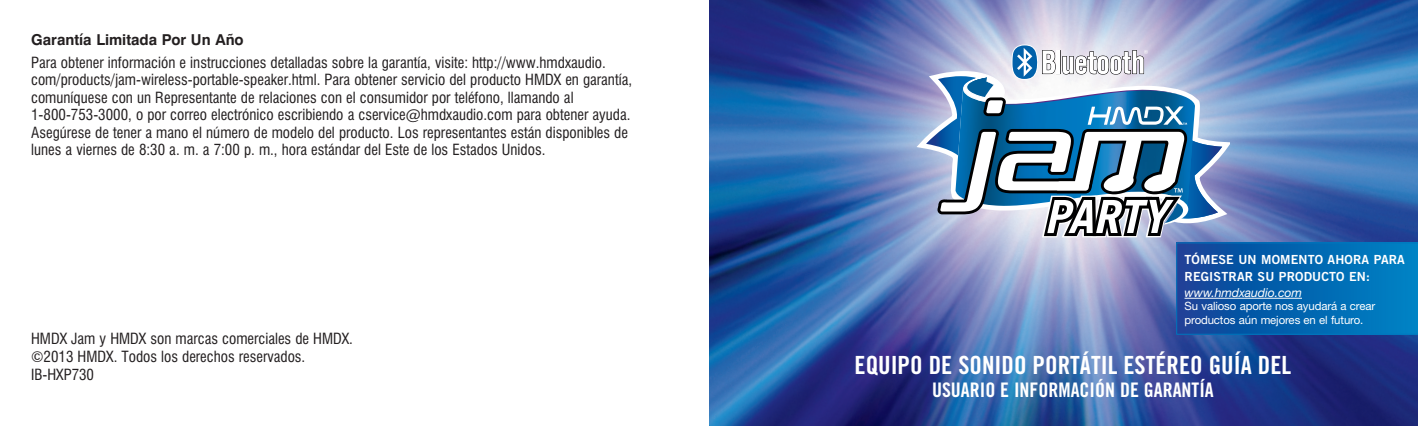
<style>
.page{position:relative;width:1418px;height:426px;background:#fff}
.page>*{position:absolute;margin:0;border:0;box-sizing:border-box;transform-origin:0 0}
.USER_GUIDE_AND_WARR{font:25px "Trade Gothic Bold Cond Twenty";color:#fff}
.USER_GUIDE_AND_WARR-2{font:20px "Trade Gothic Bold Cond Twenty";color:#fff}
.warranty_body{font:condensed 15px/17.5px "Swiss 721 BT";color:#231f20}
.warranty_footer{font:condensed 15px "Swiss 721 BT";color:#231f20}
.warranty_header{font:700 15px "Swiss 721 BT";color:#231f20}
._04-Model{font:12.5px/17.5px "Trade Gothic Bold Two";letter-spacing:.01em;color:#fff}
._04-Model-2{font:italic 12.25px "Helvetica Neue LT Std";letter-spacing:-.01em;color:#fff}
._04-Model-3{font:11.5px/13.2px "Helvetica Neue LT Std";letter-spacing:-.01em;color:#fff}
</style>
<div class="page">
<img style="left:709px;top:0;width:708px;height:425px">
<svg style="left:916px;top:44px;width:501px;height:290px;background:#668ebe"></svg>
<p class="warranty_header" style="left:31px;top:30px;width:214px">Garantía Limitada Por Un Año</p>
<p class="warranty_body" style="left:31px;top:53px;width:602px">Para obtener información e instrucciones detalladas sobre la garantía, visite: http://www.hmdxaudio. com/products/jam-wireless-portable-speaker.html. Para obtener servicio del producto HMDX en garantía, comuníquese con un Representante de relaciones con el consumidor por teléfono, llamando al 1-800-753-3000, o por correo electrónico escribiendo a cservice@hmdxaudio.com para obtener ayuda.<br>Asegúrese de tener a mano el número de modelo del producto. Los representantes están disponibles de lunes a viernes de 8:30 a. m. a 7:00 p. m., hora estándar del Este de los Estados Unidos.</p>
<p class="warranty_footer" style="left:31px;top:329px;width:323px">HMDX Jam y HMDX son marcas comerciales de HMDX.</p>
<p class="warranty_footer" style="left:31px;top:347px;width:276px">©2013 HMDX. Todos los derechos reservados.</p>
<p class="warranty_footer" style="left:31px;top:365px;width:64px">IB-HXP730</p>
<p class="_04-Model" style="left:1184px;top:250px;width:222px">TÓMESE UN MOMENTO AHORA PARA<br>REGISTRAR SU PRODUCTO EN:</p>
<p class="_04-Model-2" style="left:1184px;top:285px;width:119px">www.hmdxaudio.com</p>
<p class="_04-Model-3" style="left:1184px;top:299px;width:192px">Su valioso aporte nos ayudará a crear productos aún mejores en el futuro.</p>
<p class="USER_GUIDE_AND_WARR" style="left:854px;top:350px;width:438px">EQUIPO DE SONIDO PORTÁTIL ESTÉREO GUÍA DEL</p>
<p class="USER_GUIDE_AND_WARR-2" style="left:932px;top:377px;width:283px">USUARIO E INFORMACIÓN DE GARANTÍA</p>
</div>
